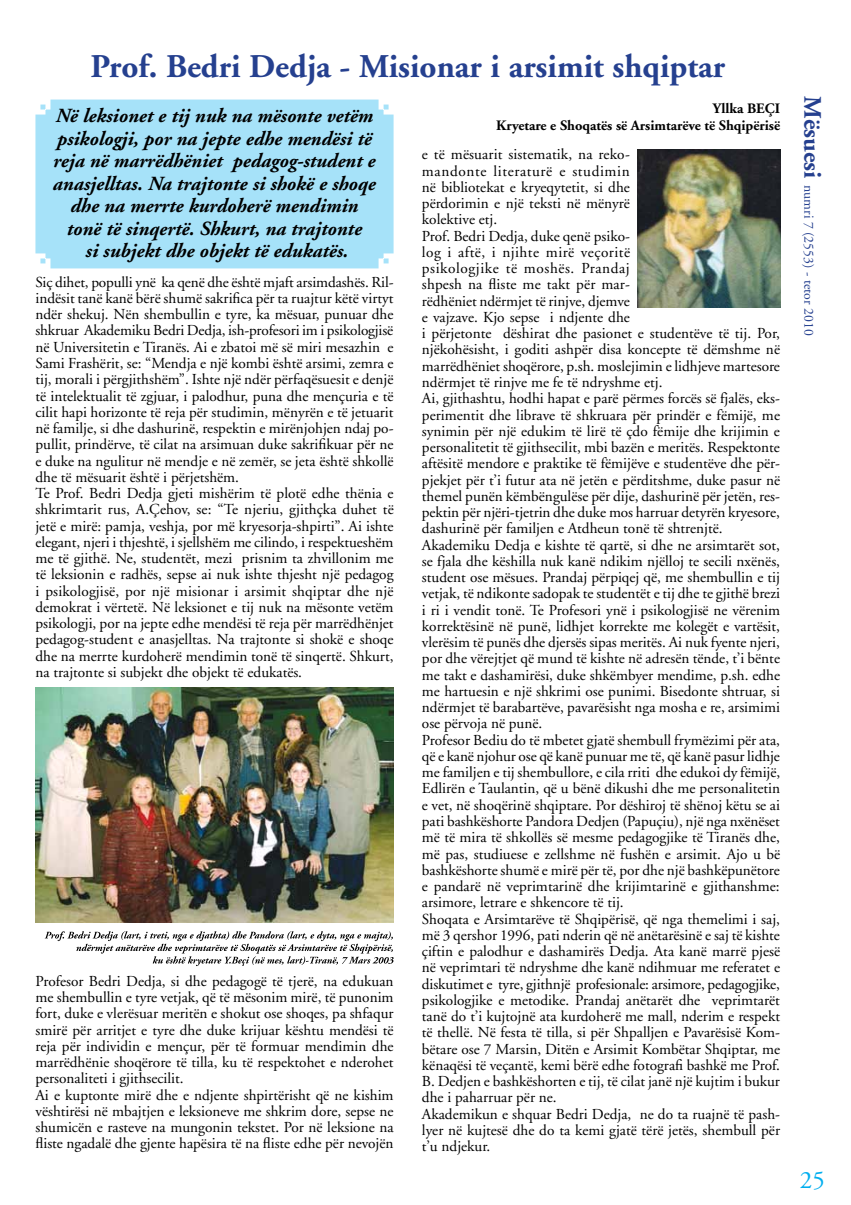
<style>
.page{position:relative;width:851px;height:1205px;background:#fff}
.page>*{position:absolute;margin:0;border:0;box-sizing:border-box;transform-origin:0 0}
.t1{font:700 33.12px "Adobe Garamond";color:#25408f}
.t2{font:25px "Adobe Garamond";color:#00aeef}
.t3{font:italic 700 20px/22.5px "Adobe Garamond";color:#000;text-align:center}
.t4{font:15.25px/16.2px "Adobe Garamond";color:#000}
.t5{font:700 14.38px/17.2px "Adobe Garamond";color:#000;text-align:right}
.t6{font:13.75px "Adobe Garamond";color:#25408f}
.s1{font-weight:700;font-size:25px}
</style>
<div class="page">
<div style="left:35px;top:100px;width:358px;height:168px;background:#a6e2f9"></div>
<img style="left:637px;top:150px;width:143px;height:157px">
<img style="left:35px;top:687px;width:358px;height:236px">
<svg style="left:45px;top:931px;width:348px;height:35px"></svg>
<h1 class="t1" style="left:90px;top:49px;width:636px">Prof. Bedri Dedja - Misionar i arsimit shqiptar</h1>
<p class="t5" style="left:496px;top:100px;width:285px">Yllka BEÇI<br>Kryetare e Shoqatës së Arsimtarëve të Shqipërisë</p>
<p class="t3" style="left:53px;top:105px;width:324px">Në leksionet e tij nuk na mësonte vetëm psikologji, por na jepte edhe mendësi të reja në marrëdhëniet pedagog-student e anasjelltas. Na trajtonte si shokë e shoqe dhe na merrte kurdoherë mendimin tonë të sinqertë. Shkurt, na trajtonte<br>si subjekt dhe objekt të edukatës.</p>
<p class="t4" style="left:35px;top:274px;width:360px">Siç dihet, populli ynë ka qenë dhe është mjaft arsimdashës. Ril&shy;indësit tanë kanë bërë shumë sakrifica për ta ruajtur këtë virtyt ndër shekuj. Nën shembullin e tyre, ka mësuar, punuar dhe shkruar Akademiku Bedri Dedja, ish-profesori im i psikologjisë në Universitetin e Tiranës. Ai e zbatoi më së miri mesazhin e Sami Frashërit, se: “Mendja e një kombi është arsimi, zemra e tij, morali i përgjithshëm”. Ishte një ndër përfaqësuesit e denjë të intelektualit të zgjuar, i palodhur, puna dhe mençuria e të cilit hapi horizonte të reja për studimin, mënyrën e të jetuarit në familje, si dhe dashurinë, respektin e mirënjohjen ndaj po&shy;pullit, prindërve, të cilat na arsimuan duke sakrifikuar për ne e duke na ngulitur në mendje e në zemër, se jeta është shkollë dhe të mësuarit është i përjetshëm.<br>Te Prof. Bedri Dedja gjeti mishërim të plotë edhe thënia e shkrimtarit rus, A.Çehov, se: “Te njeriu, gjithçka duhet të jetë e mirë: pamja, veshja, por më kryesorja-shpirti”. Ai ishte elegant, njeri i thjeshtë, i sjellshëm me cilindo, i respektueshëm me të gjithë. Ne, studentët, mezi prisnim ta zhvillonim me të leksionin e radhës, sepse ai nuk ishte thjesht një pedagog i psikologjisë, por një misionar i arsimit shqiptar dhe një demokrat i vërtetë. Në leksionet e tij nuk na mësonte vetëm psikologji, por na jepte edhe mendësi të reja për marrëdhënjet pedagog-student e anasjelltas. Na trajtonte si shokë e shoqe dhe na merrte kurdoherë mendimin tonë të sinqertë. Shkurt, na trajtonte si subjekt dhe objekt të edukatës.</p>
<p class="t4" style="left:422px;top:147px;width:360px">e të mësuarit sistematik, na reko-<br>mandonte literaturë e studimin<br>në bibliotekat e kryeqytetit, si dhe<br>përdorimin e një teksti në mënyrë<br>kolektive etj.<br>Prof. Bedri Dedja, duke qenë psiko-<br>log i aftë, i njihte mirë veçoritë<br>psikologjike të moshës. Prandaj<br>shpesh na fliste me takt për mar-<br>rëdhëniet ndërmjet të rinjve, djemve<br>e vajzave. Kjo sepse i ndjente dhe<br>i përjetonte dëshirat dhe pasionet e studentëve të tij. Por, njëkohësisht, i goditi ashpër disa koncepte të dëmshme në marrëdhëniet shoqërore, p.sh. moslejimin e lidhjeve martesore ndërmjet të rinjve me fe të ndryshme etj.<br>Ai, gjithashtu, hodhi hapat e parë përmes forcës së fjalës, eks&shy;perimentit dhe librave të shkruara për prindër e fëmijë, me synimin për një edukim të lirë të çdo fëmije dhe krijimin e personalitetit të gjithsecilit, mbi bazën e meritës. Respektonte aftësitë mendore e praktike të fëmijëve e studentëve dhe për&shy;pjekjet për t’i futur ata në jetën e përditshme, duke pasur në themel punën këmbëngulëse për dije, dashurinë për jetën, res&shy;pektin për njëri-tjetrin dhe duke mos harruar detyrën kryesore, dashurinë për familjen e Atdheun tonë të shtrenjtë.<br>Akademiku Dedja e kishte të qartë, si dhe ne arsimtarët sot, se fjala dhe këshilla nuk kanë ndikim njëlloj te secili nxënës, student ose mësues. Prandaj përpiqej që, me shembullin e tij vetjak, të ndikonte sadopak te studentët e tij dhe te gjithë brezi i ri i vendit tonë. Te Profesori ynë i psikologjisë ne vërenim korrektësinë në punë, lidhjet korrekte me kolegët e vartësit, vlerësim të punës dhe djersës sipas meritës. Ai nuk fyente njeri, por dhe vërejtjet që mund të kishte në adresën tënde, t’i bënte me takt e dashamirësi, duke shkëmbyer mendime, p.sh. edhe me hartuesin e një shkrimi ose punimi. Bisedonte shtruar, si ndërmjet të barabartëve, pavarësisht nga mosha e re, arsimimi ose përvoja në punë.<br>Profesor Bediu do të mbetet gjatë shembull frymëzimi për ata, që e kanë njohur ose që kanë punuar me të, që kanë pasur lidhje me familjen e tij shembullore, e cila rriti dhe edukoi dy fëmijë, Edlirën e Taulantin, që u bënë dikushi dhe me personalitetin e vet, në shoqërinë shqiptare. Por dëshiroj të shënoj këtu se ai pati bashkëshorte Pandora Dedjen (Papuçiu), një nga nxënëset më të mira të shkollës së mesme pedagogjike të Tiranës dhe, më pas, studiuese e zellshme në fushën e arsimit. Ajo u bë bashkëshorte shumë e mirë për të, por dhe një bashkëpunëtore e pandarë në veprimtarinë dhe krijimtarinë e gjithanshme: arsimore, letrare e shkencore të tij.<br>Shoqata e Arsimtarëve të Shqipërisë, që nga themelimi i saj, më 3 qershor 1996, pati nderin që në anëtarësinë e saj të kishte çiftin e palodhur e dashamirës Dedja. Ata kanë marrë pjesë në veprimtari të ndryshme dhe kanë ndihmuar me referatet e diskutimet e tyre, gjithnjë profesionale: arsimore, pedagogjike, psikologjike e metodike. Prandaj anëtarët dhe veprimtarët tanë do t’i kujtojnë ata kurdoherë me mall, nderim e respekt të thellë. Në festa të tilla, si për Shpalljen e Pavarësisë Kom&shy;bëtare ose 7 Marsin, Ditën e Arsimit Kombëtar Shqiptar, me kënaqësi të veçantë, kemi bërë edhe fotografi bashkë me Prof.<br>B. Dedjen e bashkëshorten e tij, të cilat janë një kujtim i bukur dhe i paharruar për ne.<br>Akademikun e shquar Bedri Dedja, ne do ta ruajnë të pash&shy;lyer në kujtesë dhe do ta kemi gjatë tërë jetës, shembull për t’u ndjekur.</p>
<p class="t4" style="left:35px;top:973px;width:359px">Profesor Bedri Dedja, si dhe pedagogë të tjerë, na edukuan me shembullin e tyre vetjak, që të mësonim mirë, të punonim fort, duke e vlerësuar meritën e shokut ose shoqes, pa shfaqur smirë për arritjet e tyre dhe duke krijuar kështu mendësi të reja për individin e mençur, për të formuar mendimin dhe marrëdhënie shoqërore të tilla, ku të respektohet e nderohet personaliteti i gjithsecilit.<br>Ai e kuptonte mirë dhe e ndjente shpirtërisht që ne kishim vështirësi në mbajtjen e leksioneve me shkrim dore, sepse ne shumicën e rasteve na mungonin tekstet. Por në leksione na fliste ngadalë dhe gjente hapësira të na fliste edhe për nevojën</p>
<p class="t6" style="left:815px;top:96px;width:241px;rotate:90deg"><span class="s1">Mësuesi</span> numri 7 (2553) - tetor 2010</p>
<h2 class="t2" style="left:799px;top:1167px;width:26px">25</h2>
</div>
